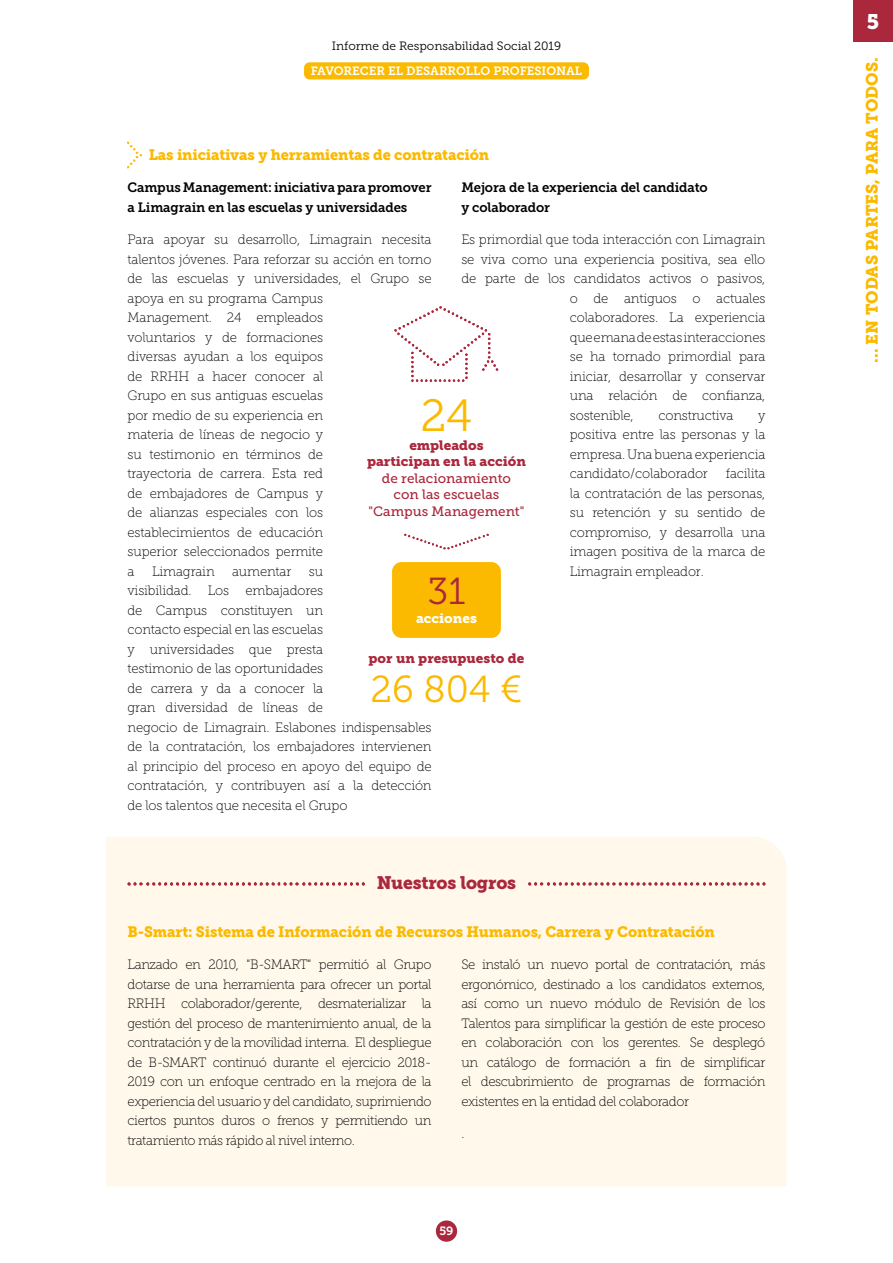
<style>
.page{position:relative;width:893px;height:1263px;background:#fff}
.page>*{position:absolute;margin:0;border:0;box-sizing:border-box;transform-origin:0 0}
.t1{font:45px "Museo Slab 300";color:#fbba00}
.t2{font:37.5px "Museo Slab 300";color:#fbba00}
.t3{font:37.5px "Museo Slab 300";color:#ab273b}
.t4{font:21px "Museo Slab 900";color:#fff}
.t5{font:18px "Museo Slab 900";letter-spacing:-.01em;color:#ab273b}
.t6{font:16.5px "Museo Slab 900";color:#fbba00}
.t7{font:15px "Museo Slab 900";letter-spacing:-.01em;color:#fbba00}
.t8{font:13.5px/19.5px "Museo Slab 100";letter-spacing:-.01em;color:#000;text-align:justify}
.t9{font:13.5px/19.5px "Museo Slab 700";letter-spacing:-.01em;color:#000}
.t10{font:13.5px/16.5px "Museo Slab 500";color:#ab273b;text-align:center}
.t11{font:13.5px/16.5px "Museo Slab 900";color:#ab273b;text-align:center}
.t12{font:13.5px "Museo Slab 900";color:#fff}
.t13{font:12px "Museo Slab 300";color:#000}
.t14{font:12px "Museo Slab 700";color:#fff}
</style>
<div class="page">
<div style="left:436px;top:1220px;width:21px;height:22px;background:#ab273b;border-radius:50%"></div>
<div style="left:854px;top:0;width:39px;height:42px;background:#ab273b"></div>
<svg style="left:127px;top:141px;width:15px;height:28px"></svg>
<svg style="left:404px;top:534px;width:85px;height:15px"></svg>
<div style="left:392px;top:562px;width:109px;height:76px;background:#fbba00;border-radius:9px"></div>
<div style="left:106px;top:837px;width:681px;height:349px;background:#fff8eb"></div>
<svg style="left:128px;top:882px;width:237px;height:4px"></svg>
<svg style="left:528px;top:882px;width:237px;height:4px"></svg>
<svg style="left:394px;top:306px;width:105px;height:76px"></svg>
<div style="left:304px;top:62px;width:285px;height:17px;background:#fbba00;border-radius:6px"></div>
<p class="t13" style="left:332px;top:39px;width:231px">Informe de Responsabilidad Social 2019</p>
<p class="t14" style="left:311px;top:64px;width:273px">FAVORECER EL DESARROLLO PROFESIONAL</p>
<p class="t7" style="left:149px;top:146px;width:342px">Las iniciativas y herramientas de contratación</p>
<p class="t9" style="left:128px;top:178px;width:306px">Campus Management: iniciativa para promover a Limagrain en las escuelas y universidades</p>
<p class="t8" style="left:128px;top:230px;width:306px;text-align:left">Para apoyar su desarrollo, Limagrain necesita talentos jóvenes. Para reforzar su acción en torno de las escuelas y universidades, el Grupo se apoya en su programa Campus<br>Management. 24 empleados<br>voluntarios y de formaciones<br>diversas ayudan a los equipos<br>de RRHH a hacer conocer al<br>Grupo en sus antiguas escuelas<br>por medio de su experiencia en<br>materia de líneas de negocio y<br>su testimonio en términos de<br>trayectoria de carrera. Esta red<br>de embajadores de Campus y<br>de alianzas especiales con los<br>establecimientos de educación<br>superior seleccionados permite<br>a</p>
<p class="t9" style="left:461px;top:178px;width:248px">Mejora de la experiencia del candidato y colaborador</p>
<p class="t8" style="left:461px;top:230px;width:306px">Es primordial que toda interacción con Limagrain</p>
<p class="t8" style="left:461px;top:249px;width:305px">se viva como una experiencia positiva, sea ello</p>
<p class="t8" style="left:461px;top:269px;width:306px">de parte de los candidatos activos o pasivos,</p>
<p class="t8" style="left:570px;top:288px;width:197px">o de antiguos o actuales</p>
<p class="t8" style="left:570px;top:308px;width:197px">colaboradores. La experiencia</p>
<p class="t8" style="left:570px;top:327px;width:197px">que emana de estas interacciones</p>
<p class="t8" style="left:570px;top:347px;width:197px">se ha tornado primordial para</p>
<p class="t8" style="left:570px;top:366px;width:197px">iniciar, desarrollar y conservar</p>
<p class="t8" style="left:570px;top:386px;width:197px">una relación de confianza,</p>
<p class="t8" style="left:570px;top:405px;width:65px">sostenible,</p>
<p class="t8" style="left:658px;top:405px;width:76px">constructiva</p>
<h1 class="t1" style="left:420px;top:391px;width:54px">24</h1>
<p class="t11" style="left:367px;top:437px;width:160px">empleados<br>participan en la acción</p>
<p class="t10" style="left:369px;top:470px;width:157px">de relacionamiento con las escuelas "Campus Management"</p>
<p class="t8" style="left:570px;top:405px;width:197px;text-indent:188px">y positiva entre las personas y la empresa. Una buena experiencia candidato/colaborador</p>
<p class="t8" style="left:570px;top:464px;width:197px;text-indent:156px">facilita la contratación de las personas, su retención y su sentido de compromiso, y desarrolla una imagen positiva de la marca de Limagrain empleador.</p>
<p class="t8" style="left:152px;top:561px;width:64px">Limagrain</p>
<p class="t8" style="left:232px;top:561px;width:61px">aumentar</p>
<p class="t8" style="left:128px;top:561px;width:306px;text-align:left;text-indent:181px">su<br>visibilidad. Los embajadores<br>de Campus constituyen un<br>contacto especial en las escuelas<br>y universidades que presta<br>testimonio de las oportunidades<br>de carrera y da a conocer la<br>gran diversidad de líneas de<br>negocio de Limagrain. Eslabones indispensables de la contratación, los embajadores intervienen al principio del proceso en apoyo del equipo de contratación, y contribuyen así a la detección de los talentos que necesita el Grupo</p>
<h2 class="t3" style="left:427px;top:571px;width:40px">31</h2>
<p class="t12" style="left:416px;top:610px;width:62px">acciones</p>
<p class="t11" style="left:369px;top:650px;width:157px">por un presupuesto de</p>
<h2 class="t2" style="left:370px;top:668px;width:154px">26 804 €</h2>
<h3 class="t5" style="left:377px;top:872px;width:141px">Nuestros logros</h3>
<p class="t7" style="left:128px;top:923px;width:589px">B-Smart: Sistema de Información de Recursos Humanos, Carrera y Contratación</p>
<p class="t8" style="left:128px;top:955px;width:306px">Lanzado en 2010, "B-SMART" permitió al Grupo dotarse de una herramienta para ofrecer un portal RRHH colaborador/gerente, desmaterializar la gestión del proceso de mantenimiento anual, de la contratación y de la movilidad interna. El despliegue de B-SMART continuó durante el ejercicio 2018- 2019 con un enfoque centrado en la mejora de la experiencia del usuario y del candidato, suprimiendo ciertos puntos duros o frenos y permitiendo un tratamiento más rápido al nivel interno.</p>
<p class="t8" style="left:461px;top:955px;width:306px">Se instaló un nuevo portal de contratación, más ergonómico, destinado a los candidatos externos, así como un nuevo módulo de Revisión de los Talentos para simplificar la gestión de este proceso en colaboración con los gerentes. Se desplegó un catálogo de formación a fin de simplificar el descubrimiento de programas de formación existentes en la entidad del colaborador</p>
<p class="t8" style="left:461px;top:1124px;width:5px">.</p>
<p class="t14" style="left:439px;top:1224px;width:16px">59</p>
<h3 class="t4" style="left:867px;top:9px;width:14px">5</h3>
<p class="t6" style="left:862px;top:363px;width:307px;rotate:-90deg">... EN TODAS PARTES, PARA TODOS.</p>
</div>
